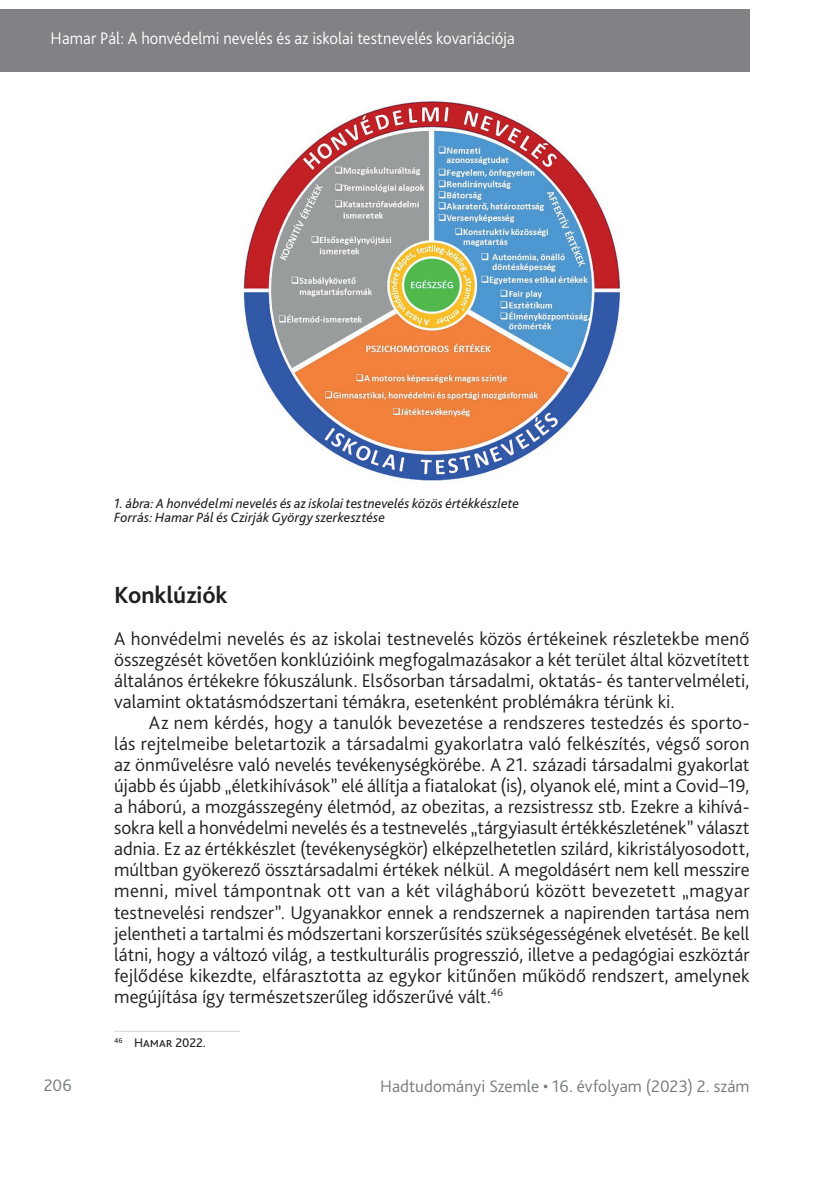
<style>
.page{position:relative;width:834px;height:1181px;background:#fff}
.page>*{position:absolute;margin:0;border:0;box-sizing:border-box;transform-origin:0 0}
._1_1__Head{font:700 24.5px "Bliss Pro";color:#231f20}
._1__Body{font:300 19.25px/21px "Bliss Pro";letter-spacing:.005em;color:#231f20;text-align:justify}
._2__Body_1st_paragraph{font:300 19.25px/21px "Bliss Pro";color:#231f20;text-align:justify}
.t1{font:300 17.5px "Bliss Pro";color:#fff;scale:.95 1}
.t2{font:300 17.5px "Bliss Pro";letter-spacing:.005em;color:#767a7c}
.Ábra__képalárás{font:italic 14px "Bliss Pro";color:#231f20}
.ábra_forrás{font:italic 14px "Bliss Pro";letter-spacing:.015em;color:#231f20}
.Lábjegyzet{font:13.12px "Bliss Pro";color:#231f20}
</style>
<div class="page">
<div style="left:0;top:9px;width:749px;height:63px;background:#808285"></div>
<img style="left:243px;top:101px;width:377px;height:380px">
<hr style="left:114px;top:1031px;width:126px;height:1px;background:#d1d2d4">
<p class="t1" style="left:51px;top:27px;width:490px">Hamar Pál: A honvédelmi nevelés és az iskolai testnevelés kovariációja</p>
<p class="Ábra__képalárás" style="left:114px;top:494px;width:406px">1. ábra: A honvédelmi nevelés és aziskolai testnevelés közös értékkészlete</p>
<p class="ábra_forrás" style="left:114px;top:509px;width:272px">Forrás: Hamar Pál és Czirják György szerkesztése</p>
<p class="_1_1__Head" style="left:114px;top:580px;width:115px">Konklúziók</p>
<p class="_2__Body_1st_paragraph" style="left:114px;top:628px;width:636px">A honvédelmi nevelés és az iskolai testnevelés közös értékeinek részletekbe menő összegzését követően konklúzióink megfogalmazásakor a két terület által közvetített általános értékekre fókuszálunk. Elsősorban társadalmi, oktatás- és tantervelméleti, valamint oktatásmódszertani témákra, esetenként problémákra térünk ki.</p>
<p class="_1__Body" style="left:114px;top:712px;width:636px;text-indent:35px">Az nem kérdés, hogy a tanulók bevezetése a rendszeres testedzés és sporto&shy;lás rejtelmeibe beletartozik a társadalmi gyakorlatra való felkészítés, végső soron az önművelésre való nevelés tevékenységkörébe. A -21. századi társadalmi gyakorlat újabb és újabb „életkihívások” elé állítja a fiatalokat (is), olyanok elé, mint a Covid–19, a háború, a mozgásszegény életmód, az obezitas, a rezsistressz stb. Ezekre a kihívá&shy;sokra kell a honvédelmi nevelés és a testnevelés „tárgyiasult értékkészletének” választ adnia. Ez az értékkészlet (tevékenységkör) elképzelhetetlen szilárd, kikristályosodott, múltban gyökerező össztársadalmi értékek nélkül. A megoldásért nem kell messzire menni, mivel támpontnak ott van a két világháború között bevezetett „magyar testnevelési rendszer”. Ugyanakkor ennek a rendszernek a napirenden tartása nem jelentheti a tartalmi és módszertani korszerűsítés szükségességének elvetését. Be kell látni, hogy a változó világ, a testkulturális progresszió, illetve a pedagógiai eszköztár fejlődése kikezdte, elfárasztotta az egykor kitűnően működő rendszert, amelynek megújítása így természetszerűleg időszerűvé vált.<sup>46</sup></p>
<p class="Lábjegyzet" style="left:114px;top:1034px;width:93px"><sup>46</sup> Hamar 2022.</p>
<p class="t2" style="left:44px;top:1074px;width:30px">206</p>
<p class="t2" style="left:380px;top:1075px;width:371px">Hadtudományi Szemle • 16. évfolyam (2023) 2. szám</p>
</div>
